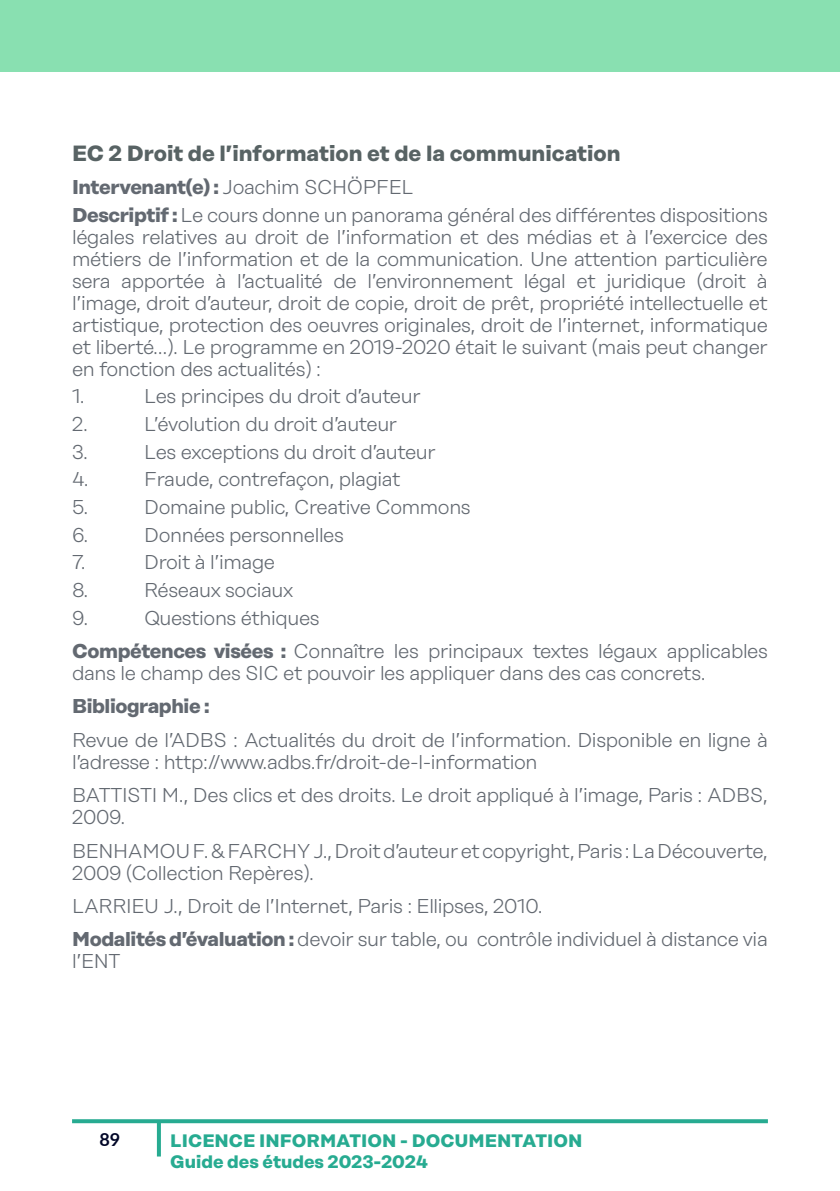
<style>
.page{position:relative;width:840px;height:1191px;background:#fff}
.page>*{position:absolute;margin:0;border:0;box-sizing:border-box;transform-origin:0 0}
.t1{font:700 22px "Rational Display";color:#586364}
.t2{font:300 20px/22px "Rational Display";letter-spacing:-.02em;color:#636971}
.t3{font:700 20px "Rational Display";letter-spacing:-.02em;color:#636971}
.t4{font:700 18px "Rational Display";color:#27ab91}
.t5{font:700 18px "Lato";color:#000627}
.s1{font-weight:300}
.s2{font-weight:700}
</style>
<div class="page">
<div style="left:0;top:0;width:839px;height:72px;background:#89e0b1"></div>
<svg style="left:72px;top:1119px;width:695px;height:4px;background:#32af97"></svg>
<svg style="left:157px;top:1121px;width:4px;height:35px"></svg>
<p class="t1" style="left:72px;top:139px;width:550px">EC 2 Droit de l’information et de la communication</p>
<p class="t3" style="left:72px;top:175px;width:343px">Intervenant(e) : <span class="s1">Joachim SCHÖPFEL</span></p>
<p class="t2" style="left:72px;top:204px;width:697px;text-align:justify"><span class="s2">Descriptif :</span> Le cours donne un panorama général des différentes dispositions légales relatives au droit de l’information et des médias et à l’exercice des métiers de l’information et de la communication. Une attention particulière sera apportée à l’actualité de l’environnement légal et juridique (droit à l’image, droit d’auteur, droit de copie, droit de prêt, propriété intellectuelle et artistique, protection des oeuvres originales, droit de l’internet, informatique et liberté…). Le programme en 2019-2020 était le suivant (mais peut changer en fonction des actualités) :</p>
<p class="t2" style="left:72px;top:385px;width:14px">1.</p>
<p class="t2" style="left:144px;top:385px;width:278px">Les principes du droit d’auteur</p>
<p class="t2" style="left:72px;top:413px;width:17px">2.</p>
<p class="t2" style="left:144px;top:413px;width:254px">L’évolution du droit d’auteur</p>
<p class="t2" style="left:72px;top:441px;width:17px">3.</p>
<p class="t2" style="left:144px;top:441px;width:293px">Les exceptions du droit d’auteur</p>
<p class="t2" style="left:72px;top:468px;width:18px">4.</p>
<p class="t2" style="left:144px;top:468px;width:258px">Fraude, contrefaçon, plagiat</p>
<p class="t2" style="left:72px;top:496px;width:18px">5.</p>
<p class="t2" style="left:144px;top:496px;width:328px">Domaine public, Creative Commons</p>
<p class="t2" style="left:72px;top:524px;width:18px">6.</p>
<p class="t2" style="left:144px;top:524px;width:201px">Données personnelles</p>
<p class="t2" style="left:72px;top:551px;width:15px">7.</p>
<p class="t2" style="left:144px;top:551px;width:132px">Droit à l’image</p>
<p class="t2" style="left:72px;top:579px;width:18px">8.</p>
<p class="t2" style="left:144px;top:579px;width:150px">Réseaux sociaux</p>
<p class="t2" style="left:72px;top:607px;width:18px">9.</p>
<p class="t2" style="left:144px;top:607px;width:177px">Questions éthiques</p>
<p class="t2" style="left:72px;top:640px;width:697px"><span class="s2">Compétences visées :</span> Connaître les principaux textes légaux applicables dans le champ des SIC et pouvoir les appliquer dans des cas concrets.</p>
<p class="t3" style="left:72px;top:694px;width:139px">Bibliographie :</p>
<p class="t2" style="left:72px;top:729px;width:697px">Revue de l’ADBS : Actualités du droit de l’information. Disponible en ligne à l’adresse : http://www.adbs.fr/droit-de-l-information</p>
<p class="t2" style="left:72px;top:784px;width:697px">BATTISTI M., Des clics et des droits. Le droit appliqué à l’image, Paris : ADBS,<br>2009.</p>
<p class="t2" style="left:72px;top:839px;width:697px">BENHAMOU F. &amp; FARCHY J., Droit d’auteur et copyright, Paris : La Découverte,<br>2009 (Collection Repères).</p>
<p class="t2" style="left:72px;top:895px;width:471px">LARRIEU J., Droit de l’Internet, Paris : Ellipses, 2010.</p>
<p class="t2" style="left:72px;top:928px;width:697px"><span class="s2">Modalités d’évaluation :</span> devoir sur table, ou contrôle individuel à distance via l’ENT</p>
<p class="t5" style="left:99px;top:1125px;width:22px">89</p>
<p class="t4" style="left:170px;top:1129px;width:413px">LICENCE INFORMATION - DOCUMENTATION</p>
<p class="t4" style="left:170px;top:1151px;width:259px">Guide des études 2023-2024</p>
</div>
